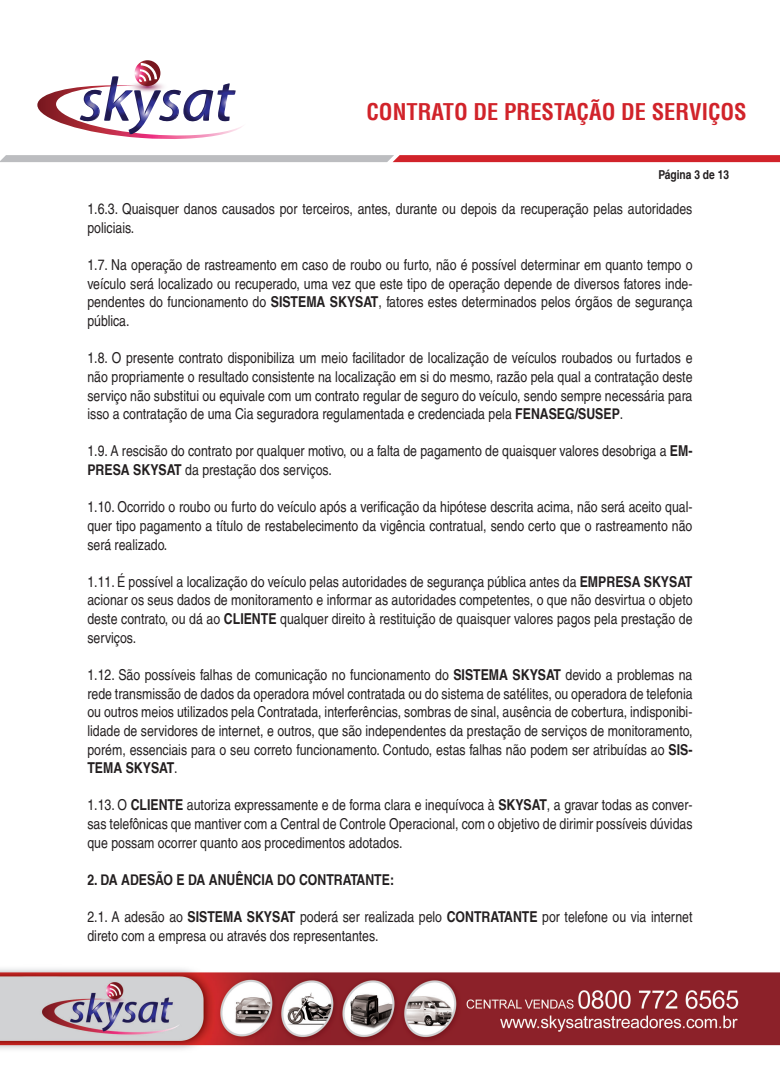
<style>
.page{position:relative;width:780px;height:1088px;background:#fff}
.page>*{position:absolute;margin:0;border:0;box-sizing:border-box;transform-origin:0 0}
.t1{font:700 condensed 22.5px "Helvetica LT";color:#d1232a}
.t2{font:condensed 15px/18.6px "Helvetica LT";color:#231f20;text-align:justify}
.t3{font:700 condensed 15px "Helvetica LT";color:#231f20}
.t4{font:700 condensed 12.5px "Helvetica LT";color:#231f20}
.s1{font-weight:700}
</style>
<div class="page">
<img style="left:0;top:968px;width:779px;height:82px">
<svg style="left:134px;top:60px;width:26px;height:26px"></svg>
<svg style="left:37px;top:63px;width:205px;height:76px"></svg>
<svg style="left:0;top:155px;width:780px;height:7px;background:#c77478"></svg>
<h1 class="t1" style="left:366px;top:97px;width:382px">CONTRATO DE PRESTAÇÃO DE SERVIÇOS</h1>
<p class="t4" style="left:658px;top:167px;width:72px">Página 3 de 13</p>
<p class="t2" style="left:87px;top:200px;width:606px">1.6.3. Quaisquer danos causados por terceiros, antes, durante ou depois da recuperação pelas autoridades policiais.</p>
<p class="t2" style="left:87px;top:255px;width:606px">1.7. Na operação de rastreamento em caso de roubo ou furto, não é possível determinar em quanto tempo o veículo será localizado ou recuperado, uma vez que este tipo de operação depende de diversos fatores inde&shy;pendentes do funcionamento do <span class="s1">SISTEMA SKYSAT</span>, fatores estes determinados pelos órgãos de segurança pública.</p>
<p class="t2" style="left:87px;top:349px;width:606px">1.8. O presente contrato disponibiliza um meio facilitador de localização de veículos roubados ou furtados e não propriamente o resultado consistente na localização em si do mesmo, razão pela qual a contratação deste serviço não substitui ou equivale com um contrato regular de seguro do veículo, sendo sempre necessária para isso a contratação de uma Cia seguradora regulamentada e credenciada pela <span class="s1">FENASEG/SUSEP</span>.</p>
<p class="t2" style="left:87px;top:442px;width:606px">1.9. A rescisão do contrato por qualquer motivo, ou a falta de pagamento de quaisquer valores desobriga a <span class="s1">EM-<br>PRESA SKYSAT</span> da prestação dos serviços.</p>
<p class="t2" style="left:87px;top:498px;width:606px">1.10. Ocorrido o roubo ou furto do veículo após a verificação da hipótese descrita acima, não será aceito qual&shy;quer tipo pagamento a título de restabelecimento da vigência contratual, sendo certo que o rastreamento não será realizado.</p>
<p class="t2" style="left:87px;top:572px;width:606px">1.11. É possível a localização do veículo pelas autoridades de segurança pública antes da <span class="s1">EMPRESA SKYSAT </span>acionar os seus dados de monitoramento e informar as autoridades competentes, o que não desvirtua o objeto deste contrato, ou dá ao <span class="s1">CLIENTE</span> qualquer direito à restituição de quaisquer valores pagos pela prestação de serviços.</p>
<p class="t2" style="left:87px;top:665px;width:606px">1.12. São possíveis falhas de comunicação no funcionamento do <span class="s1">SISTEMA SKYSAT</span> devido a problemas na rede transmissão de dados da operadora móvel contratada ou do sistema de satélites, ou operadora de telefonia ou outros meios utilizados pela Contratada, interferências, sombras de sinal, ausência de cobertura, indisponibi&shy;lidade de servidores de internet, e outros, que são independentes da prestação de serviços de monitoramento, porém, essenciais para o seu correto funcionamento. Contudo, estas falhas não podem ser atribuídas ao <span class="s1">SIS-TEMA SKYSAT</span>.</p>
<p class="t2" style="left:87px;top:796px;width:606px">1.13. O <span class="s1">CLIENTE</span> autoriza expressamente e de forma clara e inequívoca à <span class="s1">SKYSAT</span>, a gravar todas as conver&shy;sas telefônicas que mantiver com a Central de Controle Operacional, com o objetivo de dirimir possíveis dúvidas que possam ocorrer quanto aos procedimentos adotados.</p>
<p class="t3" style="left:87px;top:870px;width:308px">2. DA ADESÃO E DA ANUÊNCIA DO CONTRATANTE:</p>
<p class="t2" style="left:87px;top:907px;width:606px">2.1. A adesão ao <span class="s1">SISTEMA SKYSAT</span> poderá ser realizada pelo <span class="s1">CONTRATANTE</span> por telefone ou via internet direto com a empresa ou através dos representantes.</p>
</div>
